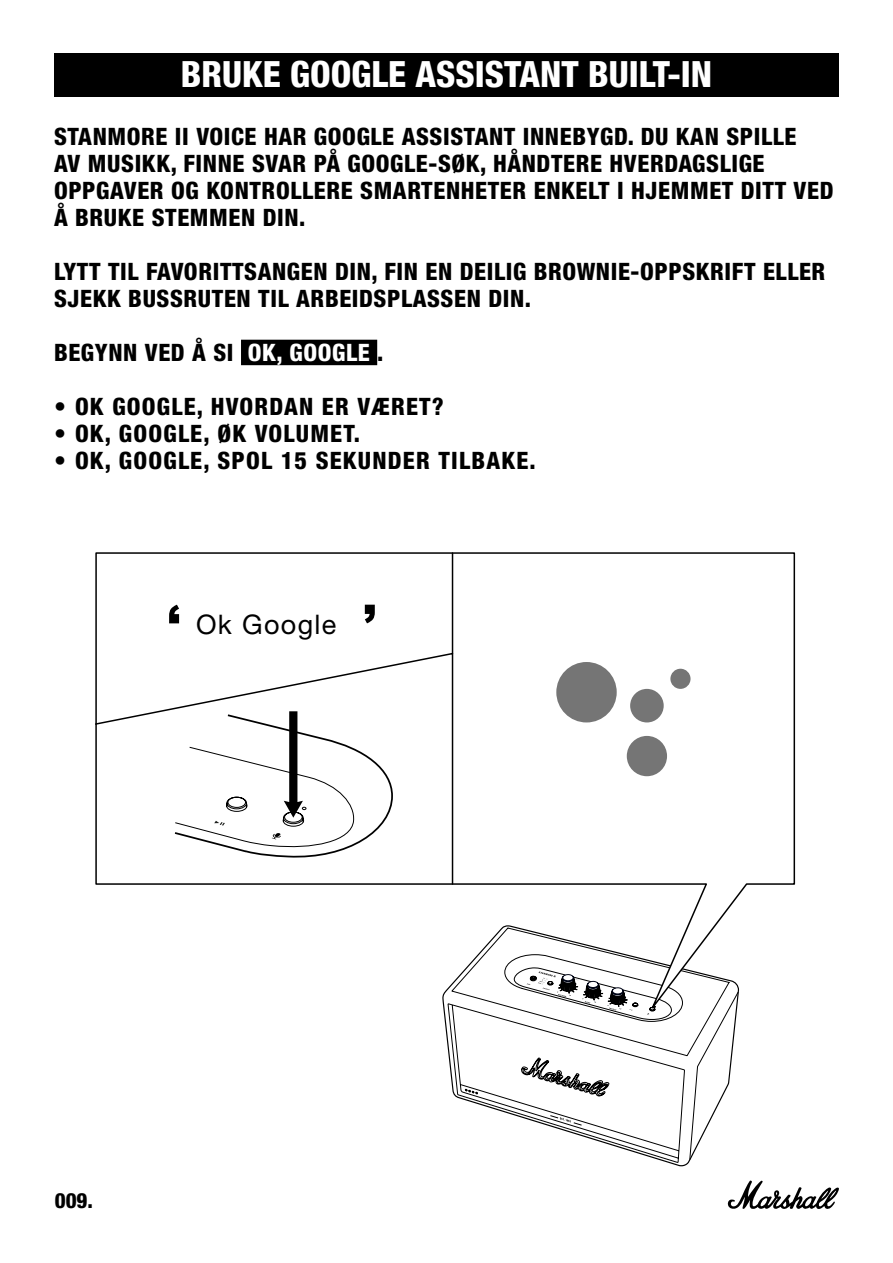
<style>
.page{position:relative;width:893px;height:1263px;background:#fff}
.page>*{position:absolute;margin:0;border:0;box-sizing:border-box;transform-origin:0 0}
.t1{font:800 condensed 36px "Helvetica Neue LT Com";color:#fff}
.t2{font:27px "Helvetica Neue LT Std";letter-spacing:.05em;color:#000}
.t3{font:800 condensed 24px/27px "Helvetica Neue LT Std";letter-spacing:.025em;color:#000}
.t4{font:800 condensed 24px "Helvetica Neue LT Std";letter-spacing:.05em;color:#000}
.t5{font:800 condensed 21px "Helvetica Neue LT Std";color:#000}
.s1{color:#fff}
</style>
<div class="page">
<svg style="left:727px;top:1180px;width:112px;height:29px"></svg>
<div style="left:54px;top:53px;width:785px;height:44px;background:#000"></div>
<div style="left:241px;top:340px;width:136px;height:25px;background:#000"></div>
<svg style="left:447px;top:1018px;width:290px;height:145px"></svg>
<svg style="left:550px;top:1115px;width:32px;height:11px"></svg>
<svg style="left:451px;top:1018px;width:279px;height:78px"></svg>
<svg style="left:442px;top:552px;width:354px;height:466px"></svg>
<svg style="left:95px;top:552px;width:359px;height:333px"></svg>
<svg style="left:173px;top:711px;width:221px;height:150px"></svg>
<svg style="left:169px;top:605px;width:10px;height:18px"></svg>
<svg style="left:365px;top:605px;width:10px;height:18px"></svg>
<div style="left:670px;top:669px;width:20px;height:20px;background:#757575;border-radius:50%"></div>
<div style="left:627px;top:736px;width:40px;height:40px;background:#757575;border-radius:50%"></div>
<div style="left:556px;top:662px;width:61px;height:60px;background:#757575;border-radius:50%"></div>
<div style="left:630px;top:689px;width:34px;height:33px;background:#757575;border-radius:50%"></div>
<h1 class="t1" style="left:181px;top:52px;width:533px">BRUKE GOOGLE ASSISTANT BUILT-IN</h1>
<p class="t3" style="left:54px;top:123px;width:781px">STANMORE II VOICE HAR GOOGLE ASSISTANT INNEBYGD. DU KAN SPILLE<br>AV MUSIKK, FINNE SVAR PÅ GOOGLE-SØK, HÅNDTERE HVERDAGSLIGE OPPGAVER OG KONTROLLERE SMARTENHETER ENKELT I HJEMMET DITT VED Å BRUKE STEMMEN DIN.</p>
<p class="t3" style="left:54px;top:258px;width:773px">LYTT TIL FAVORITTSANGEN DIN, FIN EN DEILIG BROWNIE-OPPSKRIFT ELLER<br>SJEKK BUSSRUTEN TIL ARBEIDSPLASSEN DIN.</p>
<p class="t3" style="left:54px;top:339px;width:331px">BEGYNN VED Å SI <span class="s1">OK, GOOGLE</span> .</p>
<p class="t4" style="left:54px;top:392px;width:391px">• OK GOOGLE, HVORDAN ER VÆRET?</p>
<p class="t4" style="left:54px;top:419px;width:308px">• OK, GOOGLE, ØK VOLUMET.</p>
<p class="t4" style="left:54px;top:446px;width:483px">• OK, GOOGLE, SPOL 15 SEKUNDER TILBAKE.</p>
<p class="t2" style="left:196px;top:608px;width:142px">Ok Google</p>
<p class="t5" style="left:55px;top:1187px;width:40px">009.</p>
</div>
